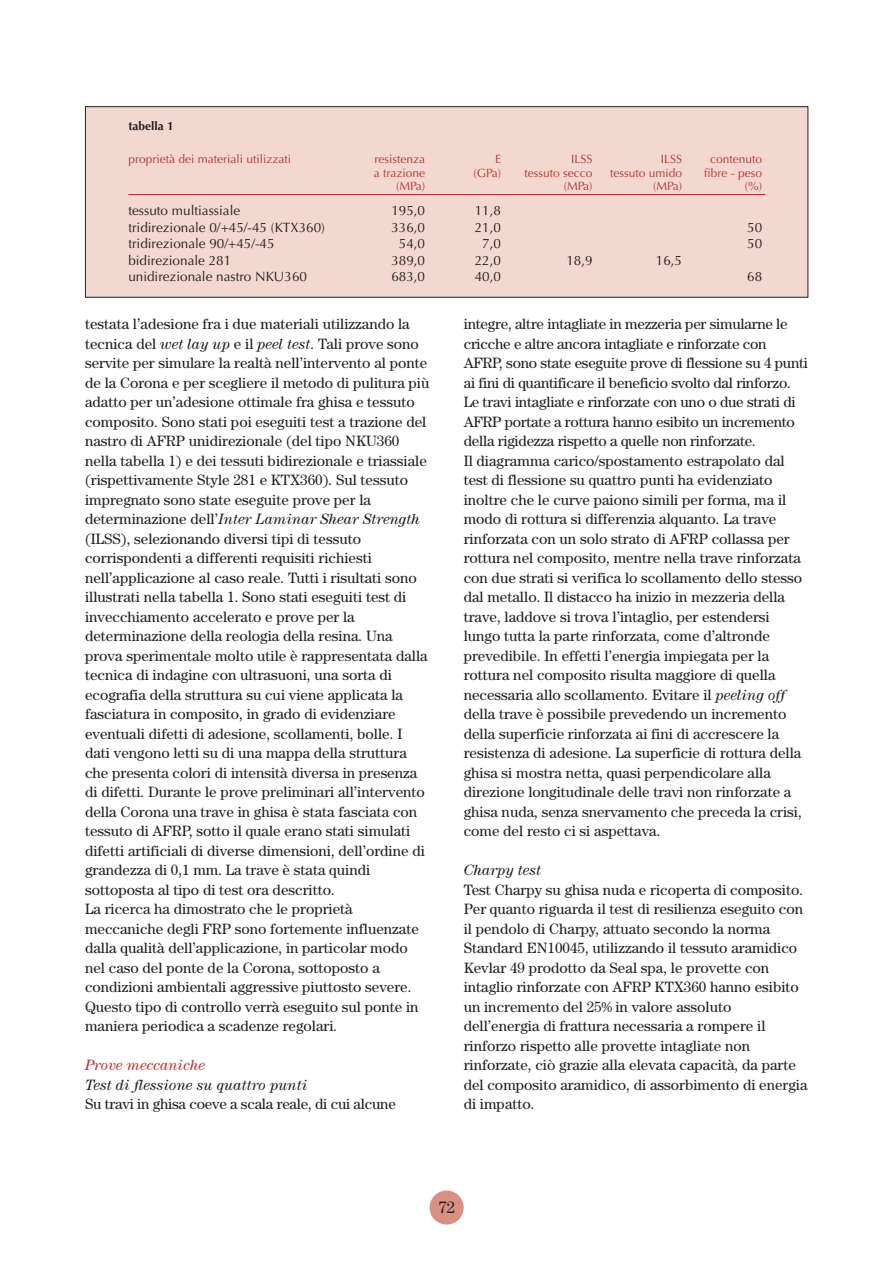
<style>
.page{position:relative;width:893px;height:1263px;background:#fff}
.page>*{position:absolute;margin:0;border:0;box-sizing:border-box;transform-origin:0 0}
.t1{font:16.5px "Century";color:#231f20}
.t2{font:15px/19.5px "Century";color:#231f20}
.t3{font:italic 15px "Century";color:#231f20}
.t4{font:italic 15px "Century";color:#b73535}
.t5{font:13.5px "Optima";color:#231f20}
.t6{font:12px "Optima";color:#b73535}
.t7{font:700 12px "Optima";color:#231f20}
.s1{font-style:italic}
</style>
<div class="page">
<div style="left:429px;top:1191px;width:34px;height:34px;background:#d99082;border-radius:50%"></div>
<div style="left:85px;top:107px;width:722px;height:190px;background:#f2d8cf"></div>
<hr style="left:128px;top:194px;width:637px;height:1px;background:#b73535">
<div style="left:85px;top:106px;width:723px;height:192px;border:1px solid #231f20"></div>
<p class="t7" style="left:128px;top:121px;width:47px">tabella 1</p>
<p class="t6" style="left:128px;top:154px;width:164px">proprietà dei materiali utilizzati</p>
<p class="t6" style="left:374px;top:154px;width:52px">resistenza</p>
<p class="t6" style="left:495px;top:154px;width:7px">E</p>
<p class="t6" style="left:571px;top:154px;width:23px">ILSS</p>
<p class="t6" style="left:660px;top:154px;width:23px">ILSS</p>
<p class="t6" style="left:710px;top:154px;width:54px">contenuto</p>
<p class="t6" style="left:374px;top:168px;width:53px">a trazione</p>
<p class="t6" style="left:473px;top:168px;width:29px">(GPa)</p>
<p class="t6" style="left:524px;top:168px;width:70px">tessuto secco</p>
<p class="t6" style="left:610px;top:168px;width:74px">tessuto umido</p>
<p class="t6" style="left:704px;top:168px;width:60px">fibre - peso</p>
<p class="t6" style="left:396px;top:181px;width:30px">(MPa)</p>
<p class="t6" style="left:563px;top:181px;width:30px">(MPa)</p>
<p class="t6" style="left:653px;top:181px;width:30px">(MPa)</p>
<p class="t6" style="left:745px;top:181px;width:19px">(%)</p>
<p class="t5" style="left:128px;top:205px;width:113px">tessuto multiassiale</p>
<p class="t5" style="left:391px;top:205px;width:35px">195,0</p>
<p class="t5" style="left:474px;top:205px;width:28px">11,8</p>
<p class="t5" style="left:128px;top:221px;width:198px">tridirezionale 0/+45/-45 (KTX360)</p>
<p class="t5" style="left:391px;top:221px;width:35px">336,0</p>
<p class="t5" style="left:474px;top:221px;width:28px">21,0</p>
<p class="t5" style="left:747px;top:221px;width:17px">50</p>
<p class="t5" style="left:128px;top:238px;width:148px">tridirezionale 90/+45/-45</p>
<p class="t5" style="left:399px;top:238px;width:28px">54,0</p>
<p class="t5" style="left:482px;top:238px;width:20px">7,0</p>
<p class="t5" style="left:747px;top:238px;width:17px">50</p>
<p class="t5" style="left:128px;top:254px;width:104px">bidirezionale 281</p>
<p class="t5" style="left:391px;top:254px;width:35px">389,0</p>
<p class="t5" style="left:474px;top:254px;width:28px">22,0</p>
<p class="t5" style="left:566px;top:254px;width:28px">18,9</p>
<p class="t5" style="left:655px;top:254px;width:28px">16,5</p>
<p class="t5" style="left:128px;top:271px;width:180px">unidirezionale nastro NKU360</p>
<p class="t5" style="left:391px;top:271px;width:35px">683,0</p>
<p class="t5" style="left:474px;top:271px;width:28px">40,0</p>
<p class="t5" style="left:747px;top:271px;width:17px">68</p>
<p class="t2" style="left:85px;top:316px;width:346px">testata l’adesione fra i due materiali utilizzando la tecnica del <span class="s1">wet lay up</span> e il <span class="s1">peel test</span>. Tali prove sono servite per simulare la realtà nell’intervento al ponte de la Corona e per scegliere il metodo di pulitura più adatto per un’adesione ottimale fra ghisa e tessuto composito. Sono stati poi eseguiti test a trazione del nastro di AFRP unidirezionale (del tipo NKU360 nella tabella 1) e dei tessuti bidirezionale e triassiale (rispettivamente Style 281 e KTX360). Sul tessuto impregnato sono state eseguite prove per la determinazione dell’<span class="s1">Inter Laminar Shear Strength </span>(ILSS), selezionando diversi tipi di tessuto corrispondenti a differenti requisiti richiesti nell’applicazione al caso reale. Tutti i risultati sono illustrati nella tabella 1. Sono stati eseguiti test di invecchiamento accelerato e prove per la determinazione della reologia della resina. Una prova sperimentale molto utile è rappresentata dalla tecnica di indagine con ultrasuoni, una sorta di ecografia della struttura su cui viene applicata la fasciatura in composito, in grado di evidenziare eventuali difetti di adesione, scollamenti, bolle. I dati vengono letti su di una mappa della struttura che presenta colori di intensità diversa in presenza di difetti. Durante le prove preliminari all’intervento della Corona una trave in ghisa è stata fasciata con tessuto di AFRP, sotto il quale erano stati simulati difetti artificiali di diverse dimensioni, dell’ordine di grandezza di 0,1 mm. La trave è stata quindi sottoposta al tipo di test ora descritto.<br>La ricerca ha dimostrato che le proprietà meccaniche degli FRP sono fortemente influenzate dalla qualità dell’applicazione, in particolar modo nel caso del ponte de la Corona, sottoposto a condizioni ambientali aggressive piuttosto severe.<br>Questo tipo di controllo verrà eseguito sul ponte in maniera periodica a scadenze regolari.</p>
<p class="t4" style="left:85px;top:1060px;width:121px">Prove meccaniche</p>
<p class="t3" style="left:85px;top:1080px;width:224px">Test di flessione su quattro punti</p>
<p class="t2" style="left:85px;top:1096px;width:312px">Su travi in ghisa coeve a scala reale, di cui alcune</p>
<p class="t2" style="left:463px;top:316px;width:346px">integre, altre intagliate in mezzeria per simularne le cricche e altre ancora intagliate e rinforzate con AFRP, sono state eseguite prove di flessione su 4 punti ai fini di quantificare il beneficio svolto dal rinforzo.<br>Le travi intagliate e rinforzate con uno o due strati di AFRP portate a rottura hanno esibito un incremento della rigidezza rispetto a quelle non rinforzate.<br>Il diagramma carico/spostamento estrapolato dal test di flessione su quattro punti ha evidenziato inoltre che le curve paiono simili per forma, ma il modo di rottura si differenzia alquanto. La trave rinforzata con un solo strato di AFRP collassa per rottura nel composito, mentre nella trave rinforzata con due strati si verifica lo scollamento dello stesso dal metallo. Il distacco ha inizio in mezzeria della trave, laddove si trova l’intaglio, per estendersi lungo tutta la parte rinforzata, come d’altronde prevedibile. In effetti l’energia impiegata per la rottura nel composito risulta maggiore di quella necessaria allo scollamento. Evitare il <span class="s1">peeling off </span>della trave è possibile prevedendo un incremento della superficie rinforzata ai fini di accrescere la resistenza di adesione. La superficie di rottura della ghisa si mostra netta, quasi perpendicolare alla direzione longitudinale delle travi non rinforzate a ghisa nuda, senza snervamento che preceda la crisi, come del resto ci si aspettava.</p>
<p class="t3" style="left:463px;top:865px;width:79px">Charpy test</p>
<p class="t2" style="left:463px;top:881px;width:345px">Test Charpy su ghisa nuda e ricoperta di composito.<br>Per quanto riguarda il test di resilienza eseguito con il pendolo di Charpy, attuato secondo la norma Standard EN10045, utilizzando il tessuto aramidico Kevlar 49 prodotto da Seal spa, le provette con intaglio rinforzate con AFRP KTX360 hanno esibito un incremento del 25% in valore assoluto dell’energia di frattura necessaria a rompere il rinforzo rispetto alle provette intagliate non rinforzate, ciò grazie alla elevata capacità, da parte del composito aramidico, di assorbimento di energia di impatto.</p>
<p class="t1" style="left:438px;top:1201px;width:18px">72</p>
</div>
